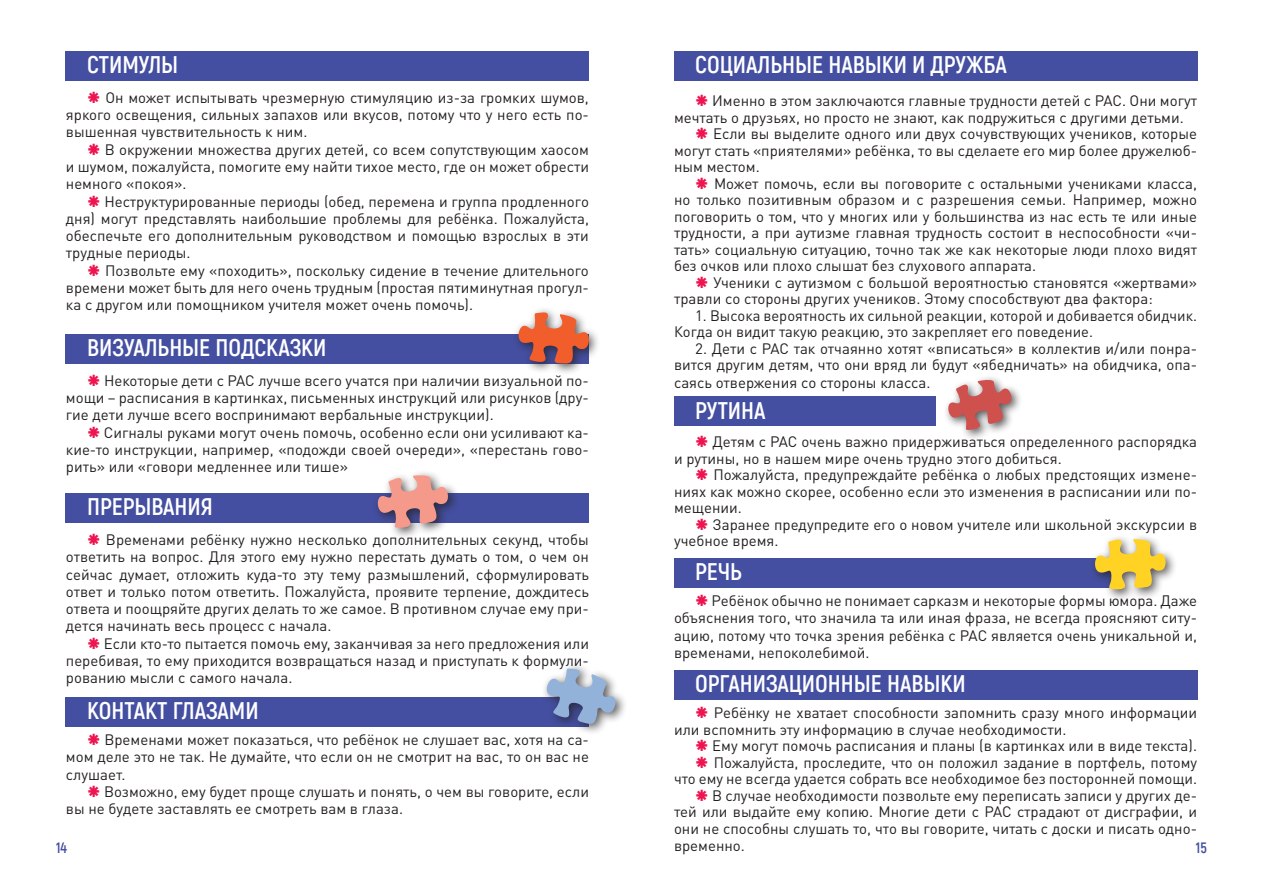
<style>
.page{position:relative;width:1263px;height:893px;background:#fff}
.page>*{position:absolute;margin:0;border:0;box-sizing:border-box;transform-origin:0 0}
.t1{font:700 24px "Akrobat";color:#fff}
.t2{font:15px/17.2px "DIN Pro";color:#231f20;text-align:justify}
.t3{font:700 15px "Akrobat";color:#444fa1}
</style>
<div class="page">
<div style="left:66px;top:51px;width:523px;height:30px;background:#444fa1"></div>
<div style="left:66px;top:334px;width:523px;height:30px;background:#444fa1"></div>
<div style="left:66px;top:493px;width:523px;height:30px;background:#444fa1"></div>
<div style="left:66px;top:697px;width:523px;height:30px;background:#444fa1"></div>
<div style="left:512px;top:306px;width:89px;height:70px;background:#231f20;opacity:.75"></div>
<svg style="left:516px;top:312px;width:74px;height:53px"></svg>
<div style="left:541px;top:663px;width:86px;height:72px;background:#231f20;opacity:.75"></div>
<svg style="left:544px;top:668px;width:73px;height:58px"></svg>
<div style="left:372px;top:469px;width:88px;height:70px;background:#231f20;opacity:.75"></div>
<svg style="left:376px;top:475px;width:74px;height:53px"></svg>
<div style="left:674px;top:51px;width:523px;height:30px;background:#444fa1"></div>
<div style="left:674px;top:396px;width:261px;height:30px;background:#444fa1"></div>
<div style="left:674px;top:558px;width:444px;height:30px;background:#444fa1"></div>
<div style="left:674px;top:670px;width:523px;height:29px;background:#444fa1"></div>
<div style="left:943px;top:374px;width:79px;height:67px;background:#231f20;opacity:.75"></div>
<svg style="left:946px;top:379px;width:68px;height:51px"></svg>
<div style="left:1089px;top:533px;width:88px;height:68px;background:#231f20;opacity:.75"></div>
<svg style="left:1093px;top:539px;width:74px;height:51px"></svg>
<h1 class="t1" style="left:87px;top:50px;width:93px">СТИМУЛЫ</h1>
<p class="t2" style="left:66px;top:88px;width:524px;text-indent:39px">Он может испытывать чрезмерную стимуляцию из-за громких шумов, яркого освещения, сильных запахов или вкусов, потому что у него есть по&shy;вышенная чувствительность к ним.</p>
<p class="t2" style="left:66px;top:140px;width:525px;text-indent:39px">В окружении множества других детей, со всем сопутствующим хаосом и шумом, пожалуйста, помогите ему найти тихое место, где он может обрести немного «покоя».</p>
<p class="t2" style="left:66px;top:192px;width:525px;text-indent:38px">Неструктурированные периоды (обед, перемена и группа продленного дня) могут представлять наибольшие проблемы для ребёнка. Пожалуйста, обеспечьте его дополнительным руководством и помощью взрослых в эти трудные периоды.</p>
<p class="t2" style="left:66px;top:261px;width:524px;text-indent:39px">Позвольте ему «походить», поскольку сидение в течение длительного времени может быть для него очень трудным (простая пятиминутная прогул&shy;ка с другом или помощником учителя может очень помочь).</p>
<h1 class="t1" style="left:87px;top:333px;width:241px">ВИЗУАЛЬНЫЕ ПОДСКАЗКИ</h1>
<p class="t2" style="left:66px;top:371px;width:524px;text-indent:38px">Некоторые дети с РАС лучше всего учатся при наличии визуальной по&shy;мощи – расписания в картинках, письменных инструкций или рисунков (дру&shy;гие дети лучше всего воспринимают вербальные инструкции).</p>
<p class="t2" style="left:66px;top:423px;width:524px;text-indent:38px">Сигналы руками могут очень помочь, особенно если они усиливают ка&shy;кие-то инструкции, например, «подожди своей очереди», «перестань гово&shy;рить» или «говори медленнее или тише»</p>
<h1 class="t1" style="left:87px;top:492px;width:127px">ПРЕРЫВАНИЯ</h1>
<p class="t2" style="left:66px;top:531px;width:525px;text-indent:40px">Временами ребёнку нужно несколько дополнительных секунд, чтобы ответить на вопрос. Для этого ему нужно перестать думать о том, о чем он сейчас думает, отложить куда-то эту тему размышлений, сформулировать ответ и только потом ответить. Пожалуйста, проявите терпение, дождитесь ответа и поощряйте других делать то же самое. В противном случае ему при&shy;дется начинать весь процесс с начала.</p>
<p class="t2" style="left:66px;top:634px;width:525px;text-indent:38px">Если кто-то пытается помочь ему, заканчивая за него предложения или перебивая, то ему приходится возвращаться назад и приступать к формули&shy;рованию мысли с самого начала.</p>
<h1 class="t1" style="left:87px;top:696px;width:173px">КОНТАКТ ГЛАЗАМИ</h1>
<p class="t2" style="left:66px;top:730px;width:525px;text-indent:38px">Временами может показаться, что ребёнок не слушает вас, хотя на са&shy;мом деле это не так. Не думайте, что если он не смотрит на вас, то он вас не слушает.</p>
<p class="t2" style="left:66px;top:782px;width:525px;text-indent:38px">Возможно, ему будет проще слушать и понять, о чем вы говорите, если вы не будете заставлять ее смотреть вам в глаза.</p>
<p class="t3" style="left:56px;top:838px;width:12px">14</p>
<h1 class="t1" style="left:695px;top:50px;width:313px">СОЦИАЛЬНЫЕ НАВЫКИ И ДРУЖБА</h1>
<p class="t2" style="left:712px;top:92px;width:486px">Именно в этом заключаются главные трудности детей с РАС. Они могут</p>
<p class="t2" style="left:674px;top:108px;width:511px">мечтать о друзьях, но просто не знают, как подружиться с другими детьми.</p>
<p class="t2" style="left:713px;top:125px;width:485px">Если вы выделите одного или двух сочувствующих учеников, которые</p>
<p class="t2" style="left:674px;top:141px;width:524px">могут стать «приятелями» ребёнка, то вы сделаете его мир более дружелюб-</p>
<p class="t2" style="left:674px;top:158px;width:87px">ным местом.</p>
<p class="t2" style="left:714px;top:174px;width:485px">Может помочь, если вы поговорите с остальными учениками класса,</p>
<p class="t2" style="left:674px;top:191px;width:525px">но только позитивным образом и с разрешения семьи. Например, можно</p>
<p class="t2" style="left:674px;top:207px;width:524px">поговорить о том, что у многих или у большинства из нас есть те или иные</p>
<p class="t2" style="left:674px;top:224px;width:524px">трудности, а при аутизме главная трудность состоит в неспособности «чи-</p>
<p class="t2" style="left:674px;top:240px;width:525px">тать» социальную ситуацию, точно так же как некоторые люди плохо видят</p>
<p class="t2" style="left:674px;top:257px;width:364px">без очков или плохо слышат без слухового аппарата.</p>
<p class="t2" style="left:713px;top:273px;width:485px">Ученики с аутизмом с большой вероятностью становятся «жертвами»</p>
<p class="t2" style="left:674px;top:290px;width:480px">травли со стороны других учеников. Этому способствуют два фактора:</p>
<p class="t2" style="left:674px;top:307px;width:524px;line-height:16.5px;text-indent:21px">1. Высока вероятность их сильной реакции, которой и добивается обидчик.<br>Когда он видит такую реакцию, это закрепляет его поведение.</p>
<p class="t2" style="left:674px;top:339px;width:524px;line-height:16.8px;text-indent:21px">2. Дети с РАС так отчаянно хотят «вписаться» в коллектив и/или понра&shy;вится другим детям, что они вряд ли будут «ябедничать» на обидчика, опа&shy;саясь отвержения со стороны класса.</p>
<h1 class="t1" style="left:695px;top:395px;width:72px">РУТИНА</h1>
<p class="t2" style="left:674px;top:433px;width:524px;line-height:16.5px;text-indent:39px">Детям с РАС очень важно придерживаться определенного распорядка и рутины, но в нашем мире очень трудно этого добиться.</p>
<p class="t2" style="left:674px;top:466px;width:524px;line-height:16.5px;text-indent:39px">Пожалуйста, предупреждайте ребёнка о любых предстоящих измене&shy;ниях как можно скорее, особенно если это изменения в расписании или по&shy;мещении.</p>
<p class="t2" style="left:674px;top:516px;width:525px;line-height:16.5px;text-indent:39px">Заранее предупредите его о новом учителе или школьной экскурсии в учебное время.</p>
<h1 class="t1" style="left:695px;top:557px;width:48px">РЕЧЬ</h1>
<p class="t2" style="left:674px;top:591px;width:525px;text-indent:38px">Ребёнок обычно не понимает сарказм и некоторые формы юмора. Даже объяснения того, что значила та или иная фраза, не всегда проясняют ситу&shy;ацию, потому что точка зрения ребёнка с РАС является очень уникальной и, временами, непоколебимой.</p>
<h1 class="t1" style="left:695px;top:668px;width:272px">ОРГАНИЗАЦИОННЫЕ НАВЫКИ</h1>
<p class="t2" style="left:674px;top:704px;width:524px;line-height:16.5px;text-indent:40px">Ребёнку не хватает способности запомнить сразу много информации или вспомнить эту информацию в случае необходимости.</p>
<p class="t2" style="left:712px;top:737px;width:486px">Ему могут помочь расписания и планы (в картинках или в виде текста).</p>
<p class="t2" style="left:714px;top:753px;width:485px">Пожалуйста, проследите, что он положил задание в портфель, потому</p>
<p class="t2" style="left:674px;top:770px;width:525px">что ему не всегда удается собрать все необходимое без посторонней помощи.</p>
<p class="t2" style="left:712px;top:786px;width:486px">В случае необходимости позвольте ему переписать записи у других де-</p>
<p class="t2" style="left:674px;top:803px;width:525px">тей или выдайте ему копию. Многие дети с РАС страдают от дисграфии, и</p>
<p class="t2" style="left:674px;top:819px;width:524px">они не способны слушать то, что вы говорите, читать с доски и писать одно-</p>
<p class="t2" style="left:674px;top:836px;width:72px">временно.</p>
<p class="t3" style="left:1196px;top:838px;width:12px">15</p>
</div>
